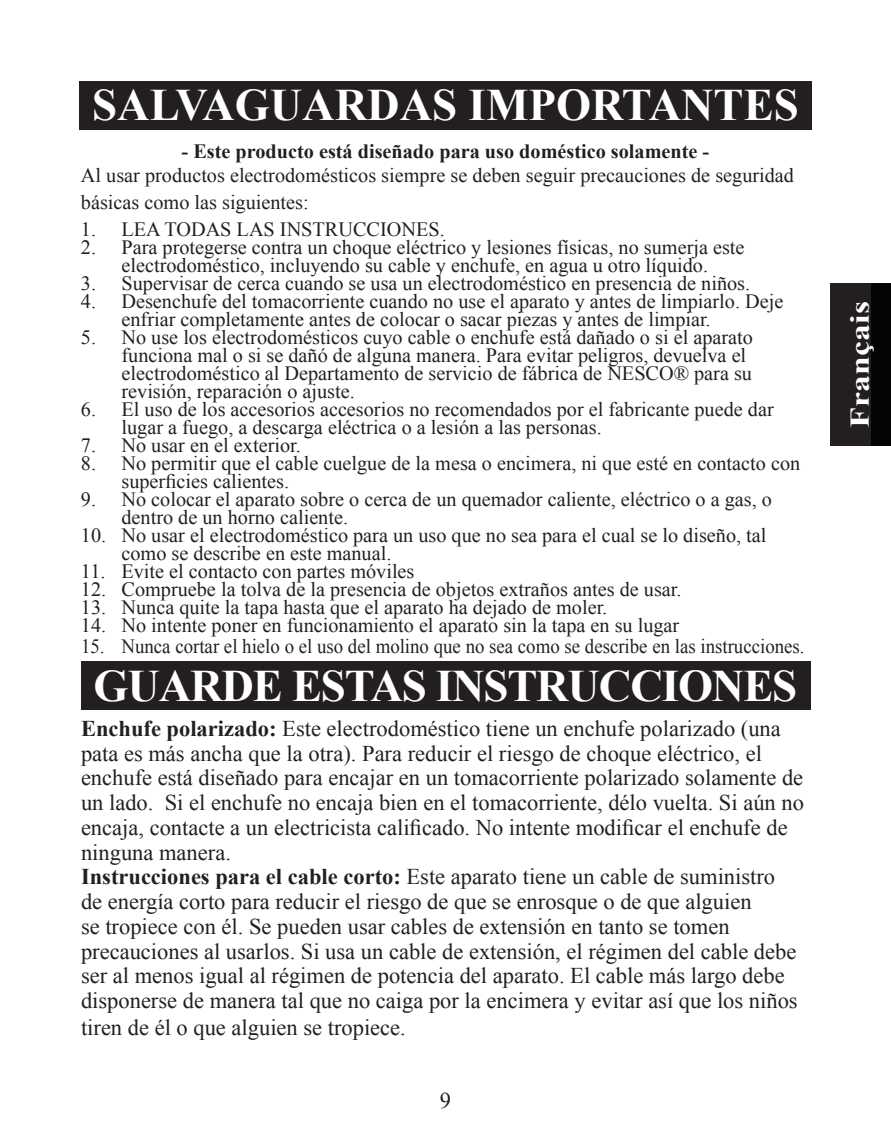
<style>
.page{position:relative;width:891px;height:1134px;background:#fff}
.page>*{position:absolute;margin:0;border:0;box-sizing:border-box;transform-origin:0 0}
.t1{font:700 45px "Times New Roman";letter-spacing:-.025em;color:#fff}
.t2{font:700 45px "Times New Roman";color:#fff}
.t3{font:700 27px "Times New Roman";letter-spacing:.005em;color:#fff;scale:1.25 1}
.t4{font:22.5px/24.8px "Times New Roman";color:#231f20}
.t5{font:20.25px/18px "Times New Roman";color:#231f20}
.t6{font:20.25px "Times New Roman";color:#231f20;scale:.93 1}
.t7{font:700 20.25px "Times New Roman";color:#231f20}
.s1{font-weight:700}
</style>
<div class="page">
<div style="left:830px;top:283px;width:61px;height:162px;background:#040503"></div>
<div style="left:830px;top:283px;width:41px;height:162px;background:#231f20"></div>
<div style="left:79px;top:81px;width:733px;height:48px;background:#231f20"></div>
<div style="left:81px;top:662px;width:729px;height:48px;background:#231f20"></div>
<h1 class="t2" style="left:92px;top:74px;width:708px">SALVAGUARDAS IMPORTANTES</h1>
<p class="t7" style="left:182px;top:137px;width:529px">- Este producto está diseñado para uso doméstico solamente -</p>
<p class="t5" style="left:81px;top:162px;width:715px;line-height:27px">Al usar productos electrodomésticos siempre se deben seguir precauciones de seguridad básicas como las siguientes:</p>
<p class="t5" style="left:81px;top:220px;width:365px">1. LEA TODAS LAS INSTRUCCIONES.</p>
<p class="t5" style="left:81px;top:238px;width:665px;text-align:center">2. Para protegerse contra un choque eléctrico y lesiones físicas, no sumerja este electrodoméstico, incluyendo su cable y enchufe, en agua u otro líquido.</p>
<p class="t5" style="left:81px;top:274px;width:671px">3. Supervisar de cerca cuando se usa un electrodoméstico en presencia de niños.</p>
<p class="t5" style="left:121px;top:292px;width:663px;text-indent:-40px">4. Desenchufe del tomacorriente cuando no use el aparato y antes de limpiarlo. Deje enfriar completamente antes de colocar o sacar piezas y antes de limpiar.</p>
<p class="t5" style="left:121px;top:328px;width:633px;text-indent:-40px">5. No use los electrodomésticos cuyo cable o enchufe está dañado o si el aparato funciona mal o si se dañó de alguna manera. Para evitar peligros, devuelva el electrodoméstico al Departamento de servicio de fábrica de NESCO® para su revisión, reparación o ajuste.</p>
<p class="t5" style="left:121px;top:400px;width:654px;text-indent:-40px">6. El uso de los accesorios accesorios no recomendados por el fabricante puede dar lugar a fuego, a descarga eléctrica o a lesión a las personas.</p>
<p class="t5" style="left:81px;top:436px;width:221px">7. No usar en el exterior.</p>
<p class="t5" style="left:121px;top:454px;width:680px;text-indent:-40px">8. No permitir que el cable cuelgue de la mesa o encimera, ni que esté en contacto con superficies calientes.</p>
<p class="t5" style="left:121px;top:490px;width:652px;text-indent:-40px">9. No colocar el aparato sobre o cerca de un quemador caliente, eléctrico o a gas, o dentro de un horno caliente.</p>
<p class="t5" style="left:121px;top:526px;width:647px;text-indent:-40px">10. No usar el electrodoméstico para un uso que no sea para el cual se lo diseño, tal como se describe en este manual.</p>
<p class="t5" style="left:81px;top:562px;width:335px">11. Evite el contacto con partes móviles</p>
<p class="t5" style="left:81px;top:580px;width:602px">12. Compruebe la tolva de la presencia de objetos extraños antes de usar.</p>
<p class="t5" style="left:81px;top:598px;width:528px">13. Nunca quite la tapa hasta que el aparato ha dejado de moler.</p>
<p class="t5" style="left:81px;top:616px;width:600px">14. No intente poner en funcionamiento el aparato sin la tapa en su lugar</p>
<p class="t6" style="left:81px;top:632px;width:780px">15. Nunca cortar el hielo o el uso del molino que no sea como se describe en las instrucciones.</p>
<h1 class="t1" style="left:94px;top:655px;width:705px">GUARDE ESTAS INSTRUCCIONES</h1>
<p class="t4" style="left:81px;top:716px;width:724px"><span class="s1">Enchufe polarizado:</span> Este electrodoméstico tiene un enchufe polarizado (una pata es más ancha que la otra). Para reducir el riesgo de choque eléctrico, el enchufe está diseñado para encajar en un tomacorriente polarizado solamente de un lado. Si el enchufe no encaja bien en el tomacorriente, délo vuelta. Si aún no encaja, contacte a un electricista calificado. No intente modificar el enchufe de ninguna manera.<br><span class="s1">Instrucciones para el cable corto:</span> Este aparato tiene un cable de suministro<br>de energía corto para reducir el riesgo de que se enrosque o de que alguien<br>se tropiece con él. Se pueden usar cables de extensión en tanto se tomen precauciones al usarlos. Si usa un cable de extensión, el régimen del cable debe ser al menos igual al régimen de potencia del aparato. El cable más largo debe disponerse de manera tal que no caiga por la encimera y evitar así que los niños</p>
<p class="t4" style="left:81px;top:1015px;width:326px">tiren de él o que alguien se tropiece.</p>
<p class="t4" style="left:440px;top:1088px;width:13px">9</p>
<h2 class="t3" style="left:841px;top:428px;width:103px;rotate:-90deg">Français</h2>
</div>
